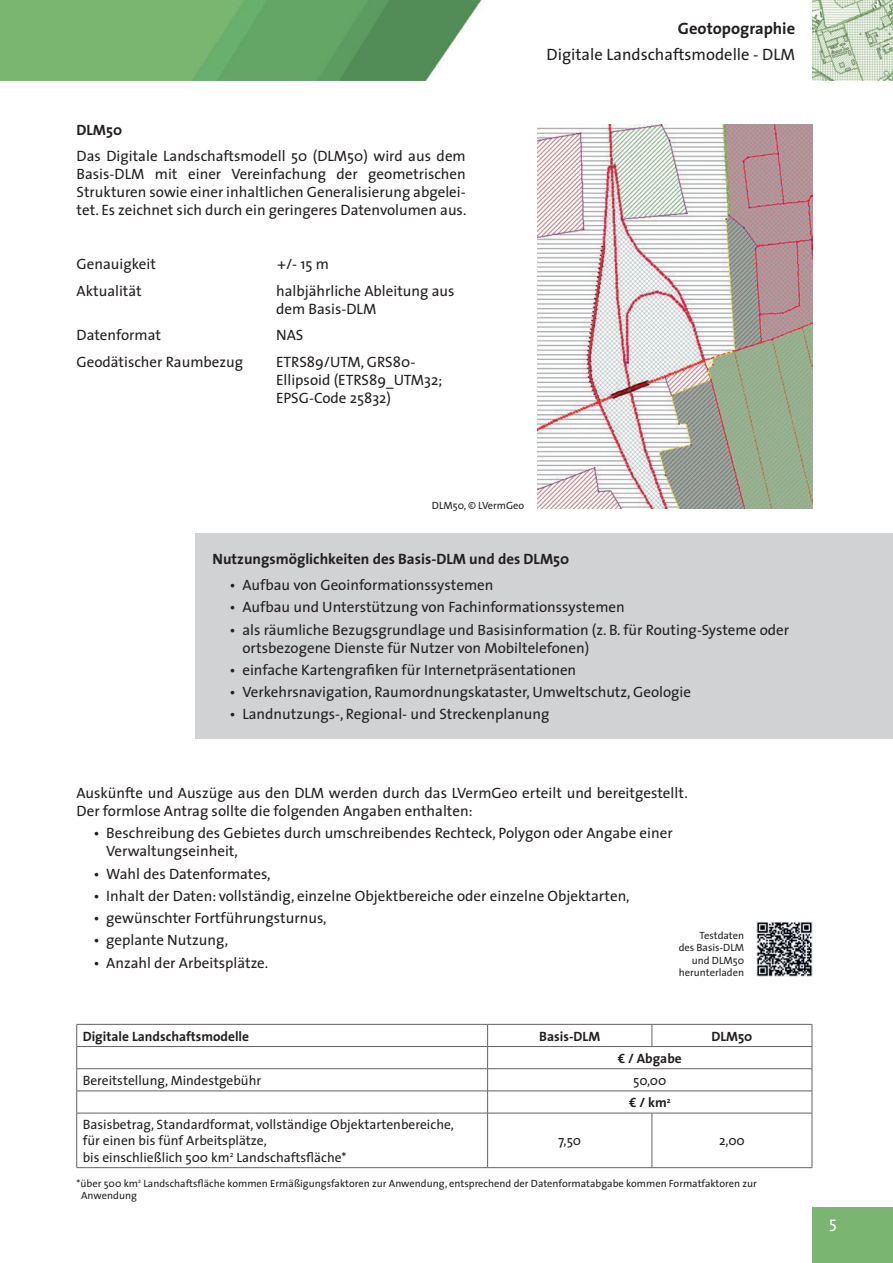
<style>
.page{position:relative;width:893px;height:1263px;background:#fff}
.page>*{position:absolute;margin:0;border:0;box-sizing:border-box;transform-origin:0 0}
.Text{font:16.5px/25.5px "The Sans";color:#231f20;text-align:right}
.t1{font:16.5px "The Sans";color:#fff}
.Text-2{font:15px/18px "The Sans";color:#231f20}
.Text-3{font:700 15px "The Sans";color:#231f20}
.Zwischenüberschrift{font:700 15px "The Sans";color:#231f20}
.Text-4{font:13.5px/16.2px "The Sans";color:#231f20;text-align:center}
.Text-5{font:700 13.5px "The Sans";color:#231f20}
.Text-6{font:10.5px/12.6px "The Sans";color:#231f20}
.s1{font-weight:700}
</style>
<div class="page">
<img style="left:0;top:0;width:482px;height:81px">
<div style="left:812px;top:1208px;width:81px;height:55px;background:#7ab671"></div>
<div style="left:196px;top:534px;width:697px;height:205px;background:#d1d2d4"></div>
<img style="left:812px;top:0;width:81px;height:81px">
<img style="left:757px;top:921px;width:55px;height:55px">
<img style="left:537px;top:124px;width:275px;height:385px">
<hr style="left:77px;top:1024px;width:411px;height:1px;background:#646362">
<hr style="left:488px;top:1024px;width:164px;height:1px;background:#646362">
<hr style="left:652px;top:1024px;width:160px;height:1px;background:#646362">
<svg style="left:652px;top:1024px;width:1px;height:22px"></svg>
<hr style="left:77px;top:1046px;width:411px;height:1px;background:#646362">
<hr style="left:488px;top:1046px;width:164px;height:1px;background:#646362">
<hr style="left:652px;top:1046px;width:160px;height:1px;background:#646362">
<hr style="left:77px;top:1068px;width:411px;height:1px;background:#646362">
<hr style="left:488px;top:1068px;width:164px;height:1px;background:#646362">
<hr style="left:652px;top:1068px;width:160px;height:1px;background:#646362">
<hr style="left:77px;top:1091px;width:411px;height:1px;background:#646362">
<svg style="left:76px;top:1024px;width:1px;height:89px"></svg>
<hr style="left:488px;top:1091px;width:164px;height:1px;background:#646362">
<svg style="left:487px;top:1024px;width:1px;height:89px"></svg>
<hr style="left:652px;top:1091px;width:160px;height:1px;background:#646362">
<svg style="left:812px;top:1024px;width:1px;height:89px"></svg>
<hr style="left:77px;top:1113px;width:411px;height:1px;background:#646362">
<hr style="left:76px;top:1113px;width:1px;height:54px;background:#646362">
<hr style="left:488px;top:1113px;width:164px;height:1px;background:#646362">
<hr style="left:487px;top:1113px;width:1px;height:54px;background:#646362">
<hr style="left:652px;top:1113px;width:160px;height:1px;background:#646362">
<hr style="left:652px;top:1113px;width:1px;height:54px;background:#646362">
<hr style="left:812px;top:1113px;width:1px;height:54px;background:#646362">
<hr style="left:77px;top:1167px;width:411px;height:1px;background:#646362">
<hr style="left:488px;top:1167px;width:164px;height:1px;background:#646362">
<hr style="left:652px;top:1167px;width:160px;height:1px;background:#646362">
<p class="Zwischenüberschrift" style="left:77px;top:120px;width:47px">DLM50</p>
<p class="Text-2" style="left:77px;top:147px;width:391px;text-align:justify">Das Digitale Landschaftsmodell 50 (DLM50) wird aus dem Basis-DLM mit einer Vereinfachung der geometrischen Strukturen sowie einer inhaltlichen Generalisierung abgelei&shy;tet. Es zeichnet sich durch ein geringeres Datenvolumen aus.</p>
<p class="Text-2" style="left:77px;top:255px;width:81px">Genauigkeit</p>
<p class="Text-2" style="left:278px;top:255px;width:53px">+/- 15 m</p>
<p class="Text-2" style="left:77px;top:282px;width:67px">Aktualität</p>
<p class="Text-2" style="left:276px;top:282px;width:180px">halbjährliche Ableitung aus dem Basis-DLM</p>
<p class="Text-2" style="left:77px;top:326px;width:86px">Datenformat</p>
<p class="Text-2" style="left:276px;top:326px;width:29px">NAS</p>
<p class="Text-2" style="left:77px;top:353px;width:168px">Geodätischer Raumbezug</p>
<p class="Text-2" style="left:276px;top:353px;width:168px">ETRS89/UTM, GRS80-<br>Ellipsoid (ETRS89_UTM32;<br>EPSG-Code 25832)</p>
<p class="Text" style="left:546px;top:16px;width:250px"><span class="s1">Geotopographie<br></span>Digitale Landschaftsmodelle - DLM</p>
<p class="Text-6" style="left:432px;top:499px;width:94px">DLM50, © LVermGeo</p>
<p class="Text-3" style="left:213px;top:549px;width:358px">Nutzungsmöglichkeiten des Basis-DLM und des DLM50</p>
<p class="Text-2" style="left:230px;top:576px;width:265px">• Aufbau von Geoinformationssystemen</p>
<p class="Text-2" style="left:230px;top:598px;width:397px">• Aufbau und Unterstützung von Fachinformationssystemen</p>
<p class="Text-2" style="left:242px;top:621px;width:548px;text-indent:-13px">• als räumliche Bezugsgrundlage und Basisinformation (z. B. für Routing-Systeme oder ortsbezogene Dienste für Nutzer von Mobiltelefonen)</p>
<p class="Text-2" style="left:230px;top:661px;width:348px">• einfache Kartengrafiken für Internetpräsentationen</p>
<p class="Text-2" style="left:230px;top:683px;width:463px">• Verkehrsnavigation, Raumordnungskataster, Umweltschutz, Geologie</p>
<p class="Text-2" style="left:230px;top:705px;width:321px">• Landnutzungs-, Regional- und Streckenplanung</p>
<p class="Text-2" style="left:77px;top:784px;width:613px">Auskünfte und Auszüge aus den DLM werden durch das LVermGeo erteilt und bereitgestellt.<br>Der formlose Antrag sollte die folgenden Angaben enthalten:</p>
<p class="Text-2" style="left:106px;top:824px;width:568px;text-indent:-13px">• Beschreibung des Gebietes durch umschreibendes Rechteck, Polygon oder Angabe einer<br>Verwaltungseinheit,</p>
<p class="Text-2" style="left:94px;top:865px;width:179px">• Wahl des Datenformates,</p>
<p class="Text-2" style="left:94px;top:887px;width:538px">• Inhalt der Daten: vollständig, einzelne Objektbereiche oder einzelne Objektarten,</p>
<p class="Text-2" style="left:94px;top:909px;width:235px">• gewünschter Fortführungsturnus,</p>
<p class="Text-2" style="left:94px;top:931px;width:136px">• geplante Nutzung,</p>
<p class="Text-2" style="left:94px;top:954px;width:176px">• Anzahl der Arbeitsplätze.</p>
<p class="Text-6" style="left:679px;top:929px;width:67px;text-align:right">Testdaten<br>des Basis-DLM und DLM50 herunterladen</p>
<p class="Text-5" style="left:83px;top:1027px;width:168px">Digitale Landschaftsmodelle</p>
<p class="Text-5" style="left:539px;top:1027px;width:62px">Basis-DLM</p>
<p class="Text-5" style="left:711px;top:1027px;width:43px">DLM50</p>
<p class="Text-5" style="left:618px;top:1049px;width:66px">€ / Abgabe</p>
<p class="Text-4" style="left:83px;top:1072px;width:180px">Bereitstellung, Mindestgebühr</p>
<p class="Text-4" style="left:629px;top:1069px;width:43px;line-height:22.2px">50,00 <span class="s1">€ / km</span><sup>2</sup></p>
<p class="Text-4" style="left:83px;top:1117px;width:373px;text-align:left">Basisbetrag, Standardformat, vollständige Objektartenbereiche, für einen bis fünf Arbeitsplätze,<br>bis einschließlich 500 km<sup>2</sup> Landschaftsfläche*</p>
<p class="Text-4" style="left:558px;top:1133px;width:24px">7,50</p>
<p class="Text-4" style="left:719px;top:1133px;width:27px">2,00</p>
<p class="Text-6" style="left:81px;top:1177px;width:677px;text-indent:-5px">*über 500 km<sup>2</sup> Landschaftsfläche kommen Ermäßigungsfaktoren zur Anwendung, entsprechend der Datenformatabgabe kommen Formatfaktoren zur<br>Anwendung</p>
<p class="t1" style="left:829px;top:1212px;width:9px">5</p>
</div>
